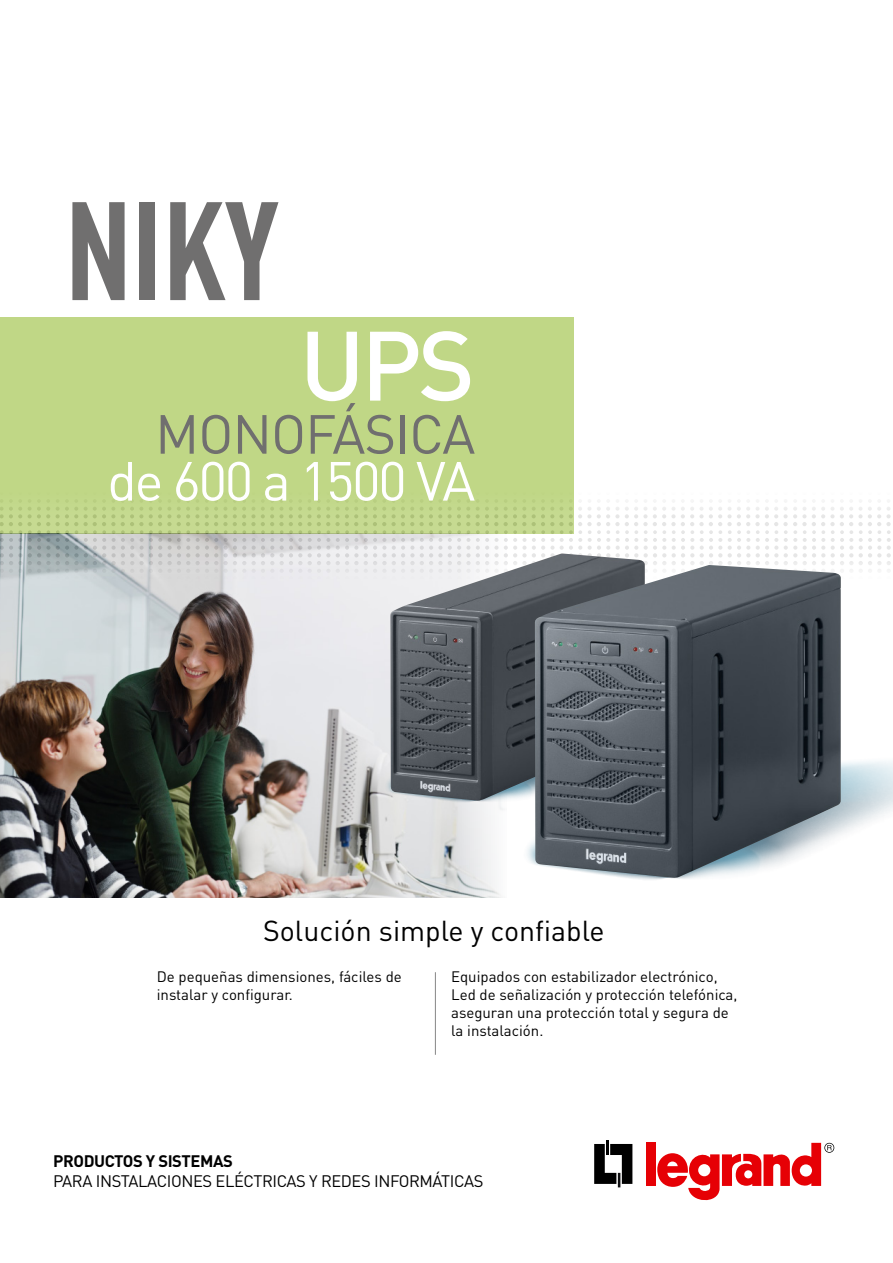
<style>
.page{position:relative;width:893px;height:1263px;background:#fff}
.page>*{position:absolute;margin:0;border:0;box-sizing:border-box;transform-origin:0 0}
.t1{font:700 condensed 137.55px "DIN Pro";color:#706f6f}
.t2{font:500 96.75px "DIN Pro";color:#fff}
.t3{font:54.15px "DIN Pro";letter-spacing:-.04em;color:#fff}
.t4{font:54.15px "DIN Pro";letter-spacing:-.02em;color:#706f6f}
.t5{font:28.5px "DIN Pro";color:#000}
.t6{font:16.5px "DIN Pro";letter-spacing:-.025em;color:#000}
.t7{font:700 16.5px "DIN Pro";letter-spacing:-.025em;color:#000}
.t8{font:15px/18px "DIN Pro";color:#000}
</style>
<div class="page">
<img style="left:0;top:580px;width:435px;height:317px">
<div style="left:0;top:317px;width:573px;height:216px;background:#c0d786"></div>
<svg style="left:0;top:491px;width:891px;height:89px"></svg>
<img style="left:329px;top:653px;width:106px;height:198px">
<img style="left:390px;top:553px;width:255px;height:248px">
<img style="left:435px;top:649px;width:458px;height:249px">
<img style="left:535px;top:565px;width:306px;height:313px">
<hr style="left:435px;top:972px;width:1px;height:83px;background:#878787">
<hr style="left:606px;top:1140px;width:3px;height:15px;background:#000">
<svg style="left:594px;top:1144px;width:38px;height:43px"></svg>
<div style="left:646px;top:1143px;width:10px;height:43px;background:#e60005"></div>
<svg style="left:657px;top:1143px;width:177px;height:58px"></svg>
<h1 class="t1" style="left:64px;top:168px;width:216px">NIKY</h1>
<h2 class="t2" style="left:300px;top:300px;width:177px">UPS</h2>
<h3 class="t4" style="left:155px;top:397px;width:322px">MONOFÁSICA</h3>
<h3 class="t3" style="left:107px;top:444px;width:370px">de 600 a 1500 VA</h3>
<h3 class="t5" style="left:263px;top:912px;width:343px">Solución simple y confiable</h3>
<p class="t8" style="left:157px;top:967px;width:246px">De pequeñas dimensiones, fáciles de instalar y configurar.</p>
<p class="t8" style="left:451px;top:967px;width:288px">Equipados con estabilizador electrónico, Led de señalización y protección telefónica, aseguran una protección total y segura de la instalación.</p>
<p class="t7" style="left:53px;top:1150px;width:181px">PRODUCTOS Y SISTEMAS</p>
<p class="t6" style="left:53px;top:1170px;width:432px">PARA INSTALACIONES ELÉCTRICAS Y REDES INFORMÁTICAS</p>
</div>
